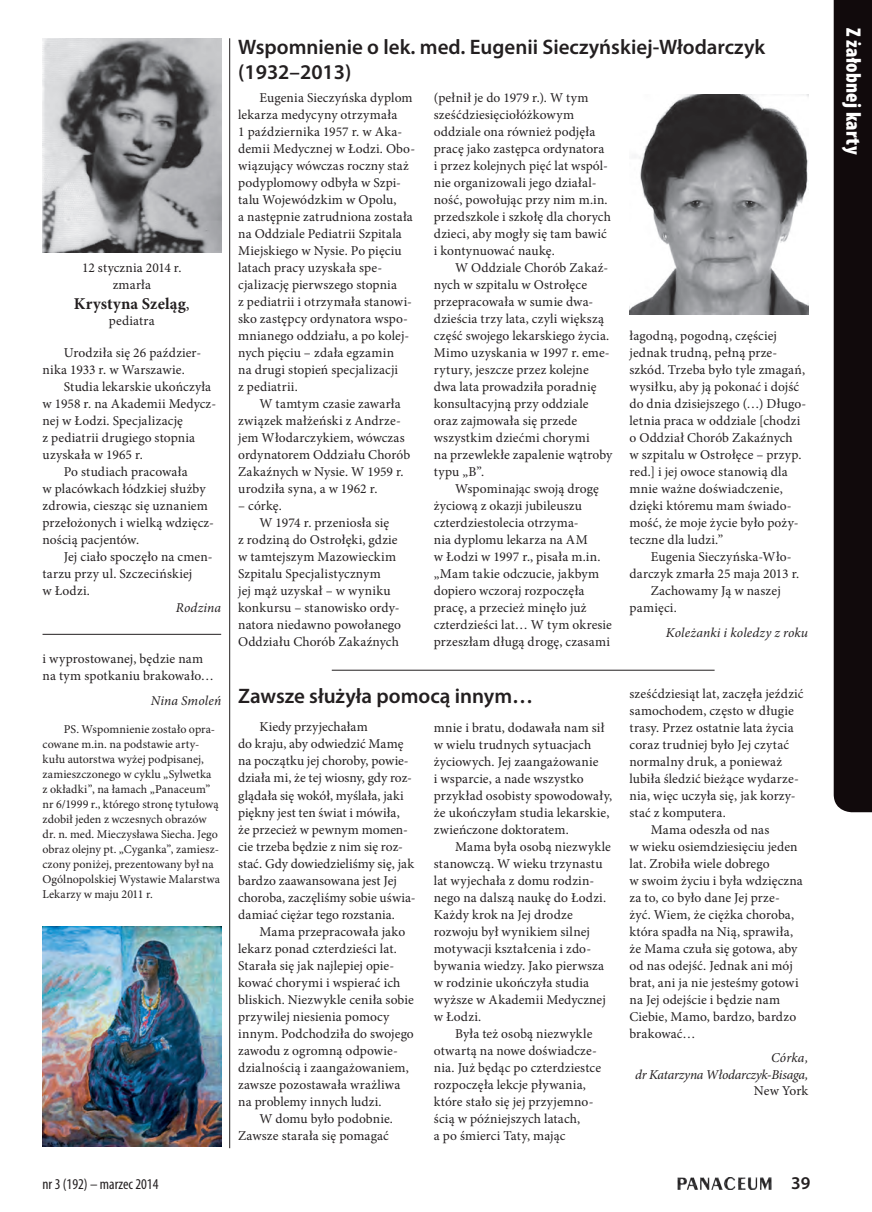
<style>
.page{position:relative;width:872px;height:1212px;background:#fff}
.page>*{position:absolute;margin:0;border:0;box-sizing:border-box;transform-origin:0 0}
.P_Nadtytuł{font:600 21px/25.2px "Myriad Pro";color:#231f20}
.t1{font:900 condensed 21px "Myriad Pro";letter-spacing:.015em;color:#fff}
.t2{font:600 18px "Myriad Pro";color:#231f20}
.P_Tekst{font:700 16.5px "Minion Pro";letter-spacing:.01em;color:#231f20}
.t3{font:condensed 15px "Myriad Pro";color:#231f20}
.P_Tekst-2{font:13.5px/17px "Minion Pro";letter-spacing:.01em;color:#231f20}
.P_Podpis_autora{font:italic 13.5px/16.2px "Minion Pro";letter-spacing:-.02em;color:#231f20;text-align:right}
.P_Podpis_autora-2{font:italic 13.5px "Minion Pro";letter-spacing:.005em;color:#231f20}
.P_Tekst-3{font:12px/15px "Minion Pro";letter-spacing:.005em;color:#231f20}
.s1{font-weight:400}
.s2{font-style:normal}
</style>
<div class="page">
<img style="left:677px;top:1177px;width:95px;height:12px">
<div style="left:833px;top:0;width:39px;height:812px;background:#110a0c"></div>
<img style="left:629px;top:95px;width:179px;height:220px">
<img style="left:43px;top:38px;width:178px;height:215px">
<img style="left:43px;top:926px;width:178px;height:221px">
<hr style="left:332px;top:670px;width:382px;height:1px;background:#231f20">
<hr style="left:229px;top:38px;width:1px;height:1110px;background:#231f20">
<hr style="left:43px;top:634px;width:178px;height:1px;background:#231f20">
<p class="P_Tekst-2" style="left:82px;top:259px;width:101px">12 stycznia 2014 r.</p>
<p class="P_Tekst-2" style="left:113px;top:276px;width:40px">zmarła</p>
<p class="P_Tekst" style="left:74px;top:292px;width:117px">Krystyna Szeląg<span class="s1">,</span></p>
<p class="P_Tekst-2" style="left:109px;top:312px;width:47px">pediatra</p>
<p class="P_Tekst-2" style="left:43px;top:344px;width:160px;text-indent:21px">Urodziła się 26 paździer&shy;nika 1933 r. w Warszawie.</p>
<p class="P_Tekst-2" style="left:43px;top:378px;width:175px;text-indent:21px">Studia lekarskie ukończyła w 1958 r. na Akademii Medycz&shy;nej w Łodzi. Specjalizację<br>z pediatrii drugiego stopnia uzyskała w 1965 r.</p>
<p class="P_Tekst-2" style="left:43px;top:464px;width:173px;text-indent:21px">Po studiach pracowała<br>w placówkach łódzkiej służby zdrowia, ciesząc się uznaniem przełożonych i wielką wdzięcz&shy;nością pacjentów.</p>
<p class="P_Tekst-2" style="left:43px;top:549px;width:171px;text-indent:21px">Jej ciało spoczęło na cmen&shy;tarzu przy ul. Szczecińskiej<br>w Łodzi.</p>
<p class="P_Podpis_autora-2" style="left:176px;top:598px;width:47px">Rodzina</p>
<p class="P_Tekst-2" style="left:43px;top:651px;width:173px">i wyprostowanej, będzie nam na tym spotkaniu brakowało…</p>
<p class="P_Podpis_autora-2" style="left:151px;top:691px;width:72px">Nina Smoleń</p>
<p class="P_Tekst-3" style="left:43px;top:722px;width:179px;text-indent:21px">PS. Wspomnienie zostało opra&shy;cowane m.in. na podstawie arty&shy;kułu autorstwa wyżej podpisanej, zamieszczonego w cyklu „Sylwetka<br>z okładki”, na łamach „Panaceum” nr 6/1999 r., którego stronę tytułową zdobił jeden z wczesnych obrazów dr. n. med. Mieczysława Siecha. Jego obraz olejny pt. „Cyganka”, zamiesz&shy;czony poniżej, prezentowany był na Ogólnopolskiej Wystawie Malarstwa Lekarzy w maju 2011 r.</p>
<p class="P_Nadtytuł" style="left:238px;top:34px;width:528px">Wspomnienie o lek. med. Eugenii Sieczyńskiej-Włodarczyk (1932–2013)</p>
<p class="P_Tekst-2" style="left:238px;top:89px;width:178px;text-indent:21px">Eugenia Sieczyńska dyplom lekarza medycyny otrzymała<br>1 października 1957 r. w Aka&shy;demii Medycznej w Łodzi. Obo&shy;wiązujący wówczas roczny staż podyplomowy odbyła w Szpi&shy;talu Wojewódzkim w Opolu,<br>a następnie zatrudniona została na Oddziale Pediatrii Szpitala<br>Miejskiego w Nysie. Po pięciu latach pracy uzyskała spe&shy;cjalizację pierwszego stopnia<br>z pediatrii i otrzymała stanowi&shy;sko zastępcy ordynatora wspo&shy;mnianego oddziału, a po kolej&shy;nych pięciu – zdała egzamin<br>na drugi stopień specjalizacji<br>z pediatrii.</p>
<p class="P_Tekst-2" style="left:238px;top:396px;width:174px;text-indent:21px">W tamtym czasie zawarła związek małżeński z Andrze&shy;jem Włodarczykiem, wówczas ordynatorem Oddziału Chorób<br>Zakaźnych w Nysie. W 1959 r. urodziła syna, a w 1962 r.</p>
<p class="P_Tekst-2" style="left:238px;top:498px;width:45px">– córkę.</p>
<p class="P_Tekst-2" style="left:238px;top:515px;width:164px;text-indent:21px">W 1974 r. przeniosła się<br>z rodziną do Ostrołęki, gdzie w tamtejszym Mazowieckim<br>Szpitalu Specjalistycznym<br>jej mąż uzyskał – w wyniku konkursu – stanowisko ordy&shy;natora niedawno powołanego<br>Oddziału Chorób Zakaźnych</p>
<p class="P_Tekst-2" style="left:434px;top:89px;width:179px">(pełnił je do 1979 r.). W tym sześćdziesięciołóżkowym oddziale ona również podjęła pracę jako zastępca ordynatora i przez kolejnych pięć lat wspól&shy;nie organizowali jego działal&shy;ność, powołując przy nim m.in. przedszkole i szkołę dla chorych dzieci, aby mogły się tam bawić i kontynuować naukę.</p>
<p class="P_Tekst-2" style="left:434px;top:259px;width:180px;text-indent:21px">W Oddziale Chorób Zakaź&shy;nych w szpitalu w Ostrołęce przepracowała w sumie dwa&shy;dzieścia trzy lata, czyli większą część swojego lekarskiego życia.<br>Mimo uzyskania w 1997 r. eme&shy;rytury, jeszcze przez kolejne dwa lata prowadziła poradnię konsultacyjną przy oddziale oraz zajmowała się przede wszystkim dziećmi chorymi<br>na przewlekłe zapalenie wątroby typu „B”.</p>
<p class="P_Tekst-2" style="left:434px;top:481px;width:180px;text-indent:21px">Wspominając swoją drogę życiową z okazji jubileuszu czterdziestolecia otrzyma-<br>nia dyplomu lekarza na AM<br>w Łodzi w 1997 r., pisała m.in. „Mam takie odczucie, jakbym dopiero wczoraj rozpoczęła pracę, a przecież minęło już czterdzieści lat… W tym okresie przeszłam długą drogę, czasami</p>
<p class="P_Tekst-2" style="left:629px;top:328px;width:178px">łagodną, pogodną, częściej jednak trudną, pełną prze&shy;szkód. Trzeba było tyle zmagań, wysiłku, aby ją pokonać i dojść do dnia dzisiejszego (…) Długo&shy;letnia praca w oddziale [chodzi o Oddział Chorób Zakaźnych<br>w szpitalu w Ostrołęce – przyp. red.] i jej owoce stanowią dla mnie ważne doświadczenie, dzięki któremu mam świado&shy;mość, że moje życie było poży&shy;teczne dla ludzi.”</p>
<p class="P_Tekst-2" style="left:629px;top:549px;width:171px;text-indent:21px">Eugenia Sieczyńska-Wło&shy;darczyk zmarła 25 maja 2013 r.</p>
<p class="P_Tekst-2" style="left:629px;top:583px;width:153px;text-indent:21px">Zachowamy Ją w naszej pamięci.</p>
<p class="P_Podpis_autora-2" style="left:666px;top:624px;width:144px">Koleżanki i koledzy z roku</p>
<p class="P_Nadtytuł" style="left:238px;top:683px;width:296px">Zawsze służyła pomocą innym…</p>
<p class="P_Tekst-2" style="left:238px;top:719px;width:179px;text-indent:21px">Kiedy przyjechałam<br>do kraju, aby odwiedzić Mamę na początku jej choroby, powie&shy;działa mi, że tej wiosny, gdy roz&shy;glądała się wokół, myślała, jaki piękny jest ten świat i mówiła,<br>że przecież w pewnym momen&shy;cie trzeba będzie z nim się roz&shy;stać. Gdy dowiedzieliśmy się, jak bardzo zaawansowana jest Jej choroba, zaczęliśmy sobie uświa&shy;damiać ciężar tego rozstania.</p>
<p class="P_Tekst-2" style="left:238px;top:923px;width:177px;text-indent:21px">Mama przepracowała jako lekarz ponad czterdzieści lat.<br>Starała się jak najlepiej opie&shy;kować chorymi i wspierać ich bliskich. Niezwykle ceniła sobie przywilej niesienia pomocy innym. Podchodziła do swojego zawodu z ogromną odpowie&shy;dzialnością i zaangażowaniem, zawsze pozostawała wrażliwa na problemy innych ludzi.</p>
<p class="P_Tekst-2" style="left:238px;top:1110px;width:156px;text-indent:21px">W domu było podobnie.<br>Zawsze starała się pomagać</p>
<p class="P_Tekst-2" style="left:434px;top:719px;width:180px">mnie i bratu, dodawała nam sił w wielu trudnych sytuacjach życiowych. Jej zaangażowanie<br>i wsparcie, a nade wszystko przykład osobisty spowodowały, że ukończyłam studia lekarskie, zwieńczone doktoratem.</p>
<p class="P_Tekst-2" style="left:434px;top:838px;width:178px;text-indent:21px">Mama była osobą niezwykle stanowczą. W wieku trzynastu lat wyjechała z domu rodzin&shy;nego na dalszą naukę do Łodzi.<br>Każdy krok na Jej drodze rozwoju był wynikiem silnej motywacji kształcenia i zdo&shy;bywania wiedzy. Jako pierwsza w rodzinie ukończyła studia wyższe w Akademii Medycznej w Łodzi.</p>
<p class="P_Tekst-2" style="left:434px;top:1025px;width:169px;text-indent:21px">Była też osobą niezwykle otwartą na nowe doświadcze&shy;nia. Już będąc po czterdziestce rozpoczęła lekcje pływania, które stało się jej przyjemno&shy;ścią w późniejszych latach,<br>a po śmierci Taty, mając</p>
<p class="P_Tekst-2" style="left:629px;top:685px;width:175px">sześćdziesiąt lat, zaczęła jeździć samochodem, często w długie trasy. Przez ostatnie lata życia coraz trudniej było Jej czytać normalny druk, a ponieważ lubiła śledzić bieżące wydarze&shy;nia, więc uczyła się, jak korzy&shy;stać z komputera.</p>
<p class="P_Tekst-2" style="left:629px;top:821px;width:175px;text-indent:21px">Mama odeszła od nas<br>w wieku osiemdziesięciu jeden lat. Zrobiła wiele dobrego<br>w swoim życiu i była wdzięczna za to, co było dane Jej prze&shy;żyć. Wiem, że ciężka choroba, która spadła na Nią, sprawiła, że Mama czuła się gotowa, aby od nas odejść. Jednak ani mój brat, ani ja nie jesteśmy gotowi na Jej odejście i będzie nam<br>Ciebie, Mamo, bardzo, bardzo brakować…</p>
<p class="P_Podpis_autora" style="left:635px;top:1050px;width:174px">Córka,<br>dr Katarzyna Włodarczyk-Bisaga,<br><span class="s2">New York</span></p>
<p class="t3" style="left:43px;top:1175px;width:117px">nr 3 (192) – marzec 2014</p>
<h2 class="t2" style="left:791px;top:1172px;width:21px">39</h2>
<h1 class="t1" style="left:867px;top:28px;width:128px;rotate:90deg">Z żałobnej karty</h1>
</div>
